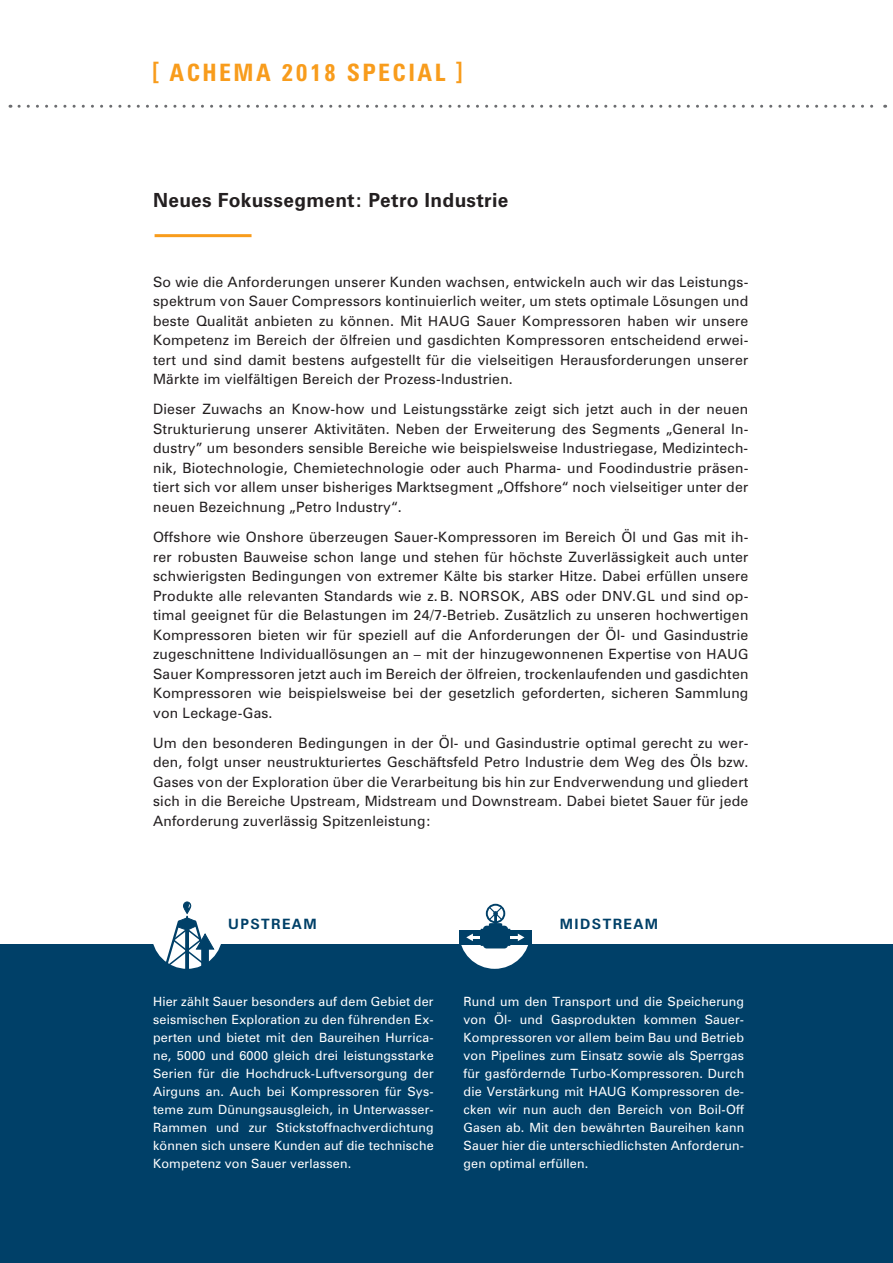
<style>
.page{position:relative;width:893px;height:1263px;background:#fff}
.page>*{position:absolute;margin:0;border:0;box-sizing:border-box;transform-origin:0 0}
.t1{font:700 condensed 24px "Zurich BT";letter-spacing:.1em;color:#f89c1c}
.t2{font:700 19.5px "Zurich BT";letter-spacing:.015em;color:#231f20}
.t3{font:14.25px/19.5px "Zurich BT";letter-spacing:.015em;color:#231f20;text-align:justify}
.t4{font:700 14.25px "Zurich BT";letter-spacing:.1em;color:#004068}
.t5{font:12.75px/18px "Zurich BT";letter-spacing:.015em;color:#fff;text-align:justify}
.s1{font-size:13.95px}
</style>
<div class="page">
<svg style="left:19px;top:105px;width:867px;height:3px"></svg>
<hr style="left:155px;top:234px;width:97px;height:3px;background:#f89c1c">
<div style="left:0;top:944px;width:893px;height:319px;background:#004068"></div>
<div style="left:152px;top:898px;width:71px;height:71px;background:#fff;border-radius:35px"></div>
<hr style="left:185px;top:920px;width:4px;height:50px;background:#004068">
<hr style="left:186px;top:916px;width:2px;height:50px;background:#004068">
<div style="left:183px;top:902px;width:8px;height:11px;background:#004068;border-radius:4px"></div>
<div style="left:183px;top:902px;width:8px;height:11px;border:1px solid #004068;border-radius:4px"></div>
<svg style="left:163px;top:917px;width:51px;height:51px"></svg>
<div style="left:459px;top:898px;width:71px;height:71px;background:#fff;border-radius:35px"></div>
<div style="left:459px;top:930px;width:73px;height:14px;background:#004068"></div>
<div style="left:483px;top:926px;width:25px;height:22px;background:#004068;border-radius:4px"></div>
<div style="left:486px;top:904px;width:19px;height:19px;border:2px solid #004068;border-radius:50%"></div>
<svg style="left:466px;top:905px;width:58px;height:41px"></svg>
<h1 class="t1" style="left:152px;top:58px;width:313px">[ ACHEMA 2018 SPECIAL ]</h1>
<h2 class="t2" style="left:153px;top:188px;width:357px">Neues Fokussegment: Petro Industrie</h2>
<p class="t3" style="left:153px;top:272px;width:597px">So wie die Anforderungen unserer Kunden wachsen, entwickeln auch wir das Leistungs&shy;spektrum von Sauer Compressors kontinuierlich weiter, um stets optimale Lösungen und beste Qualität anbieten zu können. Mit <span class="s1">HAUG</span> Sauer Kompressoren haben wir unsere Kompetenz im Bereich der ölfreien und gasdichten Kompressoren entscheidend erwei&shy;tert und sind damit bestens aufgestellt für die vielseitigen Herausforderungen unserer Märkte im vielfältigen Bereich der Prozess-Industrien.</p>
<p class="t3" style="left:153px;top:399px;width:597px">Dieser Zuwachs an Know-how und Leistungsstärke zeigt sich jetzt auch in der neuen Strukturierung unserer Aktivitäten. Neben der Erweiterung des Segments „General In&shy;dustry” um besonders sensible Bereiche wie beispielsweise Industriegase, Medizintech&shy;nik, Biotechnologie, Chemietechnologie oder auch Pharma- und Foodindustrie präsen&shy;tiert sich vor allem unser bisheriges Marktsegment „Offshore“ noch vielseitiger unter der neuen Bezeichnung „Petro Industry“.</p>
<p class="t3" style="left:153px;top:527px;width:597px">Offshore wie Onshore überzeugen Sauer-Kompressoren im Bereich Öl und Gas mit ih&shy;rer robusten Bauweise schon lange und stehen für höchste Zuverlässigkeit auch unter schwierigsten Bedingungen von extremer Kälte bis starker Hitze. Dabei erfüllen unsere Produkte alle relevanten Standards wie z.B. <span class="s1">NORSOK</span>, <span class="s1">ABS</span> oder <span class="s1">DNV.GL</span> und sind op&shy;timal geeignet für die Belastungen im 24/7-Betrieb. Zusätzlich zu unseren hochwertigen Kompressoren bieten wir für speziell auf die Anforderungen der Öl- und Gasindustrie zugeschnittene Individuallösungen an – mit der hinzugewonnenen Expertise von <span class="s1">HAUG </span>Sauer Kompressoren jetzt auch im Bereich der ölfreien, trockenlaufenden und gasdichten Kompressoren wie beispielsweise bei der gesetzlich geforderten, sicheren Sammlung von Leckage-Gas.</p>
<p class="t3" style="left:153px;top:733px;width:597px">Um den besonderen Bedingungen in der Öl- und Gasindustrie optimal gerecht zu wer&shy;den, folgt unser neustrukturiertes Geschäftsfeld Petro Industrie dem Weg des Öls bzw.<br>Gases von der Exploration über die Verarbeitung bis hin zur Endverwendung und gliedert sich in die Bereiche Upstream, Midstream und Downstream. Dabei bietet Sauer für jede Anforderung zuverlässig Spitzenleistung:</p>
<p class="t4" style="left:228px;top:915px;width:90px">UPSTREAM</p>
<p class="t4" style="left:560px;top:915px;width:100px">MIDSTREAM</p>
<p class="t5" style="left:153px;top:993px;width:282px">Hier zählt Sauer besonders auf dem Gebiet der seismischen Exploration zu den führenden Ex&shy;perten und bietet mit den Baureihen Hurrica&shy;ne, 5000 und 6000 gleich drei leistungsstarke Serien für die Hochdruck-Luftversorgung der Airguns an. Auch bei Kompressoren für Sys&shy;teme zum Dünungsausgleich, in Unterwasser-Rammen und zur Stickstoffnachverdichtung können sich unsere Kunden auf die technische Kompetenz von Sauer verlassen.</p>
<p class="t5" style="left:463px;top:992px;width:282px">Rund um den Transport und die Speicherung von Öl- und Gasprodukten kommen Sauer-Kompressoren vor allem beim Bau und Betrieb von Pipelines zum Einsatz sowie als Sperrgas für gasfördernde Turbo-Kompressoren. Durch die Verstärkung mit HAUG Kompressoren de&shy;cken wir nun auch den Bereich von Boil-Off Gasen ab. Mit den bewährten Baureihen kann Sauer hier die unterschiedlichsten Anforderun&shy;gen optimal erfüllen.</p>
</div>
